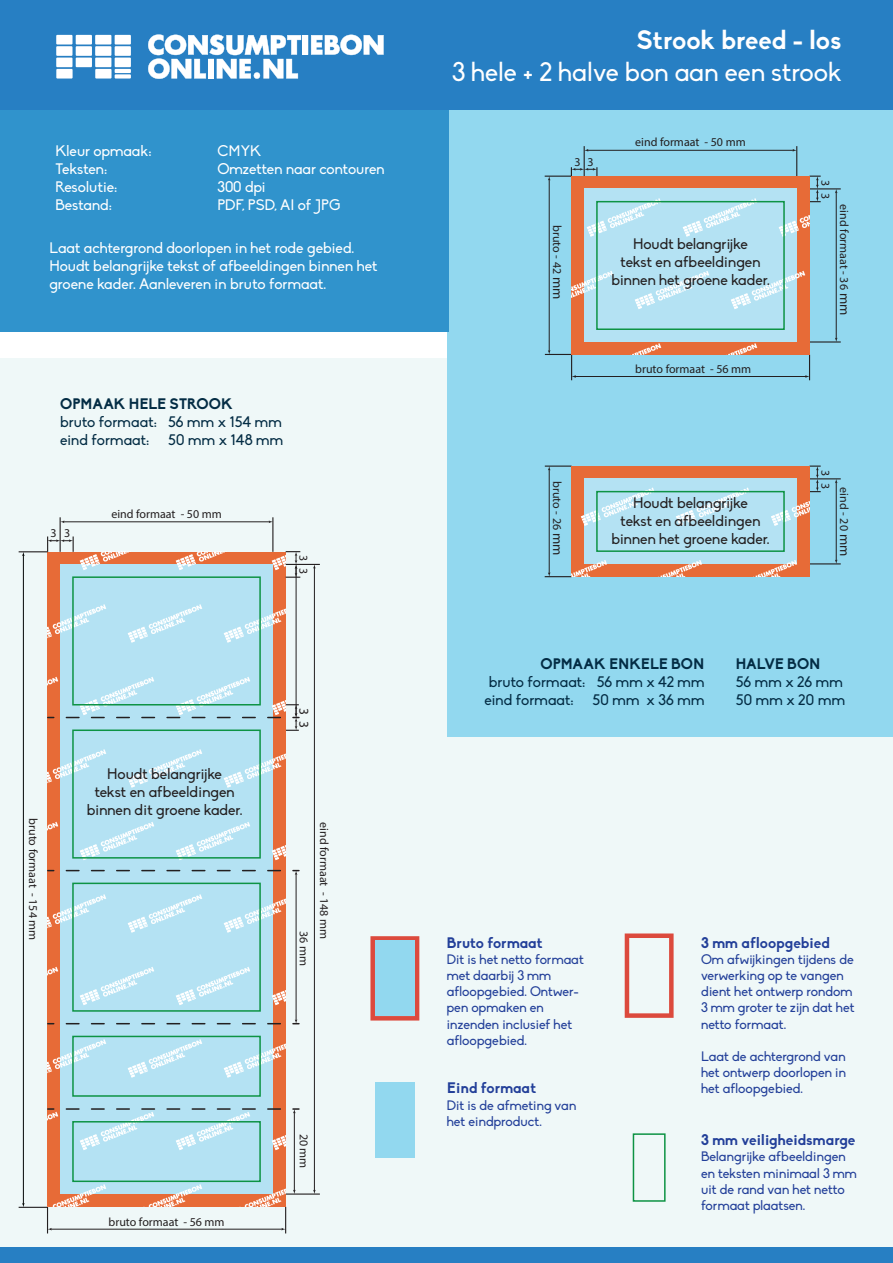
<style>
.page{position:relative;width:893px;height:1263px;background:#fff}
.page>*{position:absolute;margin:0;border:0;box-sizing:border-box;transform-origin:0 0}
.t1{font:26.25px "Biko";color:#fff}
.t2{font:700 26.25px "Biko";color:#fff}
.t3{font:15px/18px "Biko";color:#fff}
.t4{font:15px/18px "Biko";color:#231f20;text-align:center}
.t5{font:15px/18px "Biko";letter-spacing:.01em;color:#032c44}
.t6{font:700 15px "Biko";color:#223f99}
.t7{font:700 15px "Biko";color:#032c44}
.t8{font:13.5px/16.2px "Biko";color:#223f99}
.t9{font:13.5px "Myriad Pro";color:#231f20}
.t10{font:12px/18.6px "Myriad Pro";color:#231f20}
.s1{font-size:13.5px}
</style>
<div class="page">
<div style="left:0;top:359px;width:893px;height:904px;background:#eff8f8"></div>
<div style="left:447px;top:109px;width:446px;height:628px;background:#92d8ef"></div>
<div style="left:0;top:109px;width:449px;height:222px;background:#3093cc"></div>
<div style="left:0;top:0;width:893px;height:109px;background:#277fc3"></div>
<div style="left:56px;top:69px;width:17px;height:10px;background:#fff"></div>
<div style="left:95px;top:69px;width:17px;height:10px;background:#fff"></div>
<div style="left:56px;top:58px;width:16px;height:9px;background:#fff"></div>
<div style="left:76px;top:58px;width:16px;height:9px;background:#fff"></div>
<div style="left:95px;top:58px;width:16px;height:9px;background:#fff"></div>
<div style="left:115px;top:58px;width:16px;height:9px;background:#fff"></div>
<div style="left:56px;top:46px;width:16px;height:10px;background:#fff"></div>
<div style="left:76px;top:46px;width:16px;height:10px;background:#fff"></div>
<div style="left:95px;top:46px;width:16px;height:10px;background:#fff"></div>
<div style="left:115px;top:46px;width:16px;height:10px;background:#fff"></div>
<div style="left:56px;top:35px;width:16px;height:10px;background:#fff"></div>
<div style="left:76px;top:35px;width:16px;height:10px;background:#fff"></div>
<div style="left:95px;top:35px;width:16px;height:10px;background:#fff"></div>
<div style="left:115px;top:35px;width:16px;height:10px;background:#fff"></div>
<div style="left:115px;top:74px;width:16px;height:5px;background:#fff"></div>
<hr style="left:115px;top:69px;width:16px;height:4px;background:#fff">
<svg style="left:148px;top:34px;width:236px;height:45px"></svg>
<div style="left:0;top:1247px;width:893px;height:16px;background:#277fc3"></div>
<hr style="left:584px;top:146px;width:1px;height:30px;background:#231f20">
<hr style="left:796px;top:146px;width:1px;height:30px;background:#231f20">
<hr style="left:587px;top:150px;width:207px;height:1px;background:#231f20">
<hr style="left:575px;top:376px;width:232px;height:1px;background:#231f20">
<svg style="left:805px;top:355px;width:5px;height:25px"></svg>
<hr style="left:836px;top:192px;width:1px;height:147px;background:#231f20">
<svg style="left:809px;top:176px;width:12px;height:26px"></svg>
<hr style="left:809px;top:188px;width:32px;height:1px;background:#231f20">
<hr style="left:809px;top:341px;width:32px;height:2px;background:#231f20">
<hr style="left:549px;top:179px;width:1px;height:173px;background:#231f20">
<svg style="left:545px;top:350px;width:31px;height:30px"></svg>
<svg style="left:545px;top:167px;width:52px;height:13px"></svg>
<svg style="left:571px;top:176px;width:238px;height:179px;background:#c3c8c8"></svg>
<div style="left:596px;top:201px;width:189px;height:129px;border:2px solid #0d9344"></div>
<hr style="left:836px;top:482px;width:1px;height:79px;background:#231f20">
<svg style="left:809px;top:465px;width:12px;height:27px"></svg>
<hr style="left:809px;top:478px;width:32px;height:1px;background:#231f20">
<hr style="left:809px;top:563px;width:32px;height:1px;background:#231f20">
<hr style="left:549px;top:469px;width:1px;height:105px;background:#231f20">
<svg style="left:545px;top:572px;width:26px;height:5px"></svg>
<hr style="left:545px;top:465px;width:26px;height:2px;background:#231f20">
<svg style="left:571px;top:466px;width:238px;height:111px;background:#c7bfba"></svg>
<div style="left:596px;top:491px;width:189px;height:61px;border:2px solid #0d9344"></div>
<hr style="left:314px;top:567px;width:1px;height:624px;background:#231f20">
<hr style="left:286px;top:1193px;width:34px;height:1px;background:#231f20">
<hr style="left:50px;top:1229px;width:233px;height:1px;background:#231f20">
<svg style="left:281px;top:1207px;width:5px;height:26px"></svg>
<hr style="left:294px;top:1112px;width:1px;height:79px;background:#231f20">
<hr style="left:296px;top:567px;width:1px;height:148px;background:#231f20">
<hr style="left:23px;top:555px;width:1px;height:649px;background:#030505">
<svg style="left:19px;top:1203px;width:33px;height:30px"></svg>
<svg style="left:48px;top:552px;width:238px;height:655px;background:#bed3d9"></svg>
<div style="left:72px;top:576px;width:189px;height:129px;border:2px solid #0d9344"></div>
<svg style="left:66px;top:704px;width:233px;height:27px;background:#add2d9"></svg>
<hr style="left:296px;top:873px;width:1px;height:148px;background:#231f20">
<div style="left:72px;top:729px;width:189px;height:129px;border:2px solid #0d9344"></div>
<div style="left:72px;top:883px;width:189px;height:129px;border:2px solid #0d9344"></div>
<svg style="left:66px;top:870px;width:220px;height:1px"></svg>
<svg style="left:293px;top:870px;width:6px;height:5px"></svg>
<div style="left:72px;top:1036px;width:189px;height:61px;border:2px solid #0d9344"></div>
<svg style="left:66px;top:1023px;width:220px;height:1px"></svg>
<svg style="left:293px;top:1019px;width:6px;height:5px"></svg>
<div style="left:72px;top:1121px;width:189px;height:61px;border:2px solid #0d9344"></div>
<svg style="left:48px;top:1108px;width:6px;height:2px"></svg>
<svg style="left:66px;top:1108px;width:220px;height:2px"></svg>
<svg style="left:293px;top:1108px;width:6px;height:5px"></svg>
<svg style="left:625px;top:933px;width:49px;height:85px"></svg>
<div style="left:375px;top:1082px;width:40px;height:76px;background:#92d8ef"></div>
<div style="left:633px;top:1133px;width:33px;height:69px;border:2px solid #0d9344"></div>
<svg style="left:370px;top:936px;width:49px;height:84px"></svg>
<div style="left:375px;top:941px;width:40px;height:75px;background:#92d8ef"></div>
<hr style="left:286px;top:564px;width:34px;height:1px;background:#231f20">
<hr style="left:60px;top:517px;width:1px;height:35px;background:#231f20">
<hr style="left:272px;top:517px;width:1px;height:35px;background:#231f20">
<hr style="left:63px;top:521px;width:207px;height:1px;background:#231f20">
<svg style="left:19px;top:536px;width:55px;height:20px"></svg>
<svg style="left:286px;top:551px;width:14px;height:27px"></svg>
<p class="t3" style="left:55px;top:142px;width:98px">Kleur opmaak:</p>
<p class="t3" style="left:217px;top:142px;width:45px">CMYK</p>
<p class="t3" style="left:55px;top:160px;width:53px">Teksten:</p>
<p class="t3" style="left:217px;top:160px;width:169px">Omzetten naar contouren</p>
<p class="t3" style="left:55px;top:178px;width:63px">Resolutie:</p>
<p class="t3" style="left:217px;top:178px;width:50px">300 dpi</p>
<p class="t3" style="left:55px;top:196px;width:58px">Bestand:</p>
<p class="t3" style="left:217px;top:196px;width:125px">PDF, PSD, AI of JPG</p>
<p class="t3" style="left:49px;top:239px;width:329px">Laat achtergrond doorlopen in het rode gebied.<br>Houdt belangrijke tekst of afbeeldingen binnen het groene kader. Aanleveren in bruto formaat.</p>
<p class="t7" style="left:60px;top:395px;width:174px">OPMAAK HELE STROOK</p>
<p class="t5" style="left:60px;top:413px;width:225px">bruto formaat: 56 mm x 154 mm eind formaat: 50 mm x 148 mm</p>
<p class="t10" style="left:50px;top:524px;width:22px">3 3</p>
<p class="t10" style="left:111px;top:504px;width:112px">eind formaat - 50 mm</p>
<p class="t10" style="left:313px;top:555px;width:8px;rotate:90deg">3</p>
<p class="t10" style="left:313px;top:568px;width:8px;rotate:90deg">3</p>
<p class="t10" style="left:43px;top:818px;width:124px;rotate:90deg">bruto formaat - 154 mm</p>
<p class="t4" style="left:87px;top:765px;width:157px">Houdt belangrijke<br>tekst en afbeeldingen binnen dit groene kader.</p>
<p class="t9" style="left:312px;top:708px;width:21px;rotate:90deg">3 3</p>
<p class="t10" style="left:313px;top:931px;width:36px;rotate:90deg">36 mm</p>
<p class="t10" style="left:334px;top:822px;width:118px;rotate:90deg">eind formaat - 148 mm</p>
<p class="t10" style="left:109px;top:1212px;width:117px">bruto formaat - 56 mm</p>
<p class="t10" style="left:313px;top:1133px;width:36px;rotate:90deg">20 mm</p>
<h1 class="t2" style="left:636px;top:24px;width:207px">Strook breed - los</h1>
<h1 class="t1" style="left:452px;top:57px;width:391px">3 hele + 2 halve bon aan een strook</h1>
<p class="t10" style="left:575px;top:152px;width:20px">3 3</p>
<p class="t10" style="left:635px;top:133px;width:112px">eind formaat - 50 mm</p>
<p class="t10" style="left:567px;top:225px;width:76px;rotate:90deg">bruto - 42 <span class="s1">mm</span></p>
<p class="t4" style="left:611px;top:235px;width:160px">Houdt belangrijke<br>tekst en afbeeldingen binnen het groene kader.</p>
<p class="t10" style="left:635px;top:359px;width:117px">bruto formaat - 56 mm</p>
<p class="t10" style="left:567px;top:481px;width:76px;rotate:90deg">bruto - 26 <span class="s1">mm</span></p>
<p class="t4" style="left:611px;top:494px;width:160px">Houdt belangrijke<br>tekst en afbeeldingen binnen het groene kader.</p>
<p class="t10" style="left:835px;top:180px;width:8px;rotate:90deg">3</p>
<p class="t10" style="left:835px;top:193px;width:8px;rotate:90deg">3</p>
<p class="t10" style="left:854px;top:204px;width:112px;rotate:90deg">eind formaat - 36 <span class="s1">mm</span></p>
<p class="t10" style="left:835px;top:470px;width:8px;rotate:90deg">3</p>
<p class="t10" style="left:854px;top:482px;width:75px;text-indent:5px;rotate:90deg">eind - 20 <span class="s1">mm<br></span>3</p>
<p class="t7" style="left:540px;top:654px;width:166px">OPMAAK ENKELE BON</p>
<p class="t5" style="left:484px;top:673px;width:222px">bruto formaat: 56 mm x 42 mm eind formaat: 50 mm x 36 mm</p>
<p class="t7" style="left:736px;top:654px;width:86px">HALVE BON</p>
<p class="t5" style="left:736px;top:673px;width:111px">56 mm x 26 mm<br>50 mm x 20 mm</p>
<p class="t6" style="left:447px;top:933px;width:98px">Bruto formaat</p>
<p class="t8" style="left:447px;top:951px;width:139px">Dit is het netto formaat met daarbij 3 mm afloopgebied. Ontwer&shy;pen opmaken en inzenden inclusief het afloopgebied.</p>
<p class="t6" style="left:447px;top:1079px;width:91px">Eind formaat</p>
<p class="t8" style="left:447px;top:1097px;width:131px">Dit is de afmeting van het eindproduct.</p>
<p class="t6" style="left:701px;top:933px;width:130px">3 mm afloopgebied</p>
<p class="t8" style="left:701px;top:951px;width:155px">Om afwijkingen tijdens de verwerking op te vangen dient het ontwerp rondom<br>3 mm groter te zijn dat het netto formaat.</p>
<p class="t8" style="left:701px;top:1048px;width:147px;text-align:justify">Laat de achtergrond van het ontwerp doorlopen in het afloopgebied.</p>
<p class="t6" style="left:701px;top:1131px;width:156px">3 mm veiligheidsmarge</p>
<p class="t8" style="left:701px;top:1149px;width:157px">Belangrijke afbeeldingen en teksten minimaal 3 mm uit de rand van het netto formaat plaatsen.</p>
</div>
